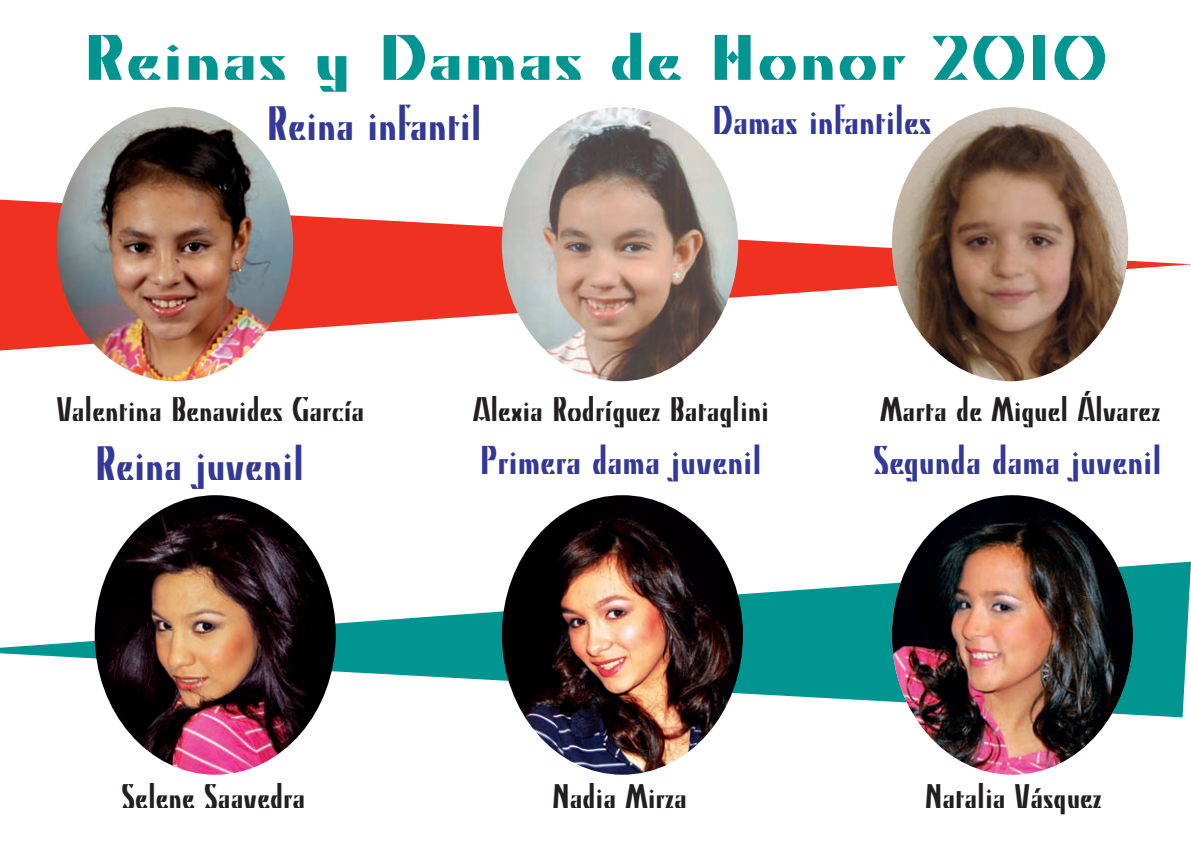
<style>
.page{position:relative;width:1191px;height:851px;background:#fff}
.page>*{position:absolute;margin:0;border:0;box-sizing:border-box;transform-origin:0 0}
.t1{font:64px "Kino";color:#009590;scale:1.5 1}
.t2{font:48px "Kino";color:#343896}
.t3{font:40px "Kino";color:#343896}
.t4{font:34px "Kino";color:#231f20}
</style>
<div class="page">
<svg style="left:0;top:561px;width:1191px;height:156px"></svg>
<svg style="left:0;top:198px;width:1191px;height:155px"></svg>
<img style="left:57px;top:107px;width:236px;height:274px;border-radius:50%">
<img style="left:502px;top:107px;width:236px;height:274px;border-radius:50%">
<img style="left:892px;top:107px;width:236px;height:274px;border-radius:50%">
<img style="left:95px;top:495px;width:241px;height:279px;border-radius:50%">
<img style="left:502px;top:495px;width:241px;height:279px;border-radius:50%">
<img style="left:892px;top:495px;width:241px;height:279px;border-radius:50%">
<h1 class="t1" style="left:83px;top:33px;width:685px">Reinas y Damas de Honor 2010</h1>
<h2 class="t2" style="left:266px;top:104px;width:217px">Reina infantil</h2>
<p class="t3" style="left:712px;top:104px;width:220px">Damas infantiles</p>
<p class="t4" style="left:57px;top:396px;width:309px">Valentina Benavides García</p>
<p class="t4" style="left:473px;top:396px;width:297px">Alexia Rodríguez Bataglini</p>
<p class="t4" style="left:880px;top:396px;width:281px">Marta de Miguel Álvarez</p>
<h2 class="t2" style="left:95px;top:445px;width:211px">Reina juvenil</h2>
<p class="t3" style="left:480px;top:445px;width:283px">Primera dama juvenil</p>
<p class="t3" style="left:873px;top:445px;width:290px">Segunda dama juvenil</p>
<p class="t4" style="left:121px;top:783px;width:185px">Selene Saavedra</p>
<p class="t4" style="left:552px;top:783px;width:136px">Nadia Mirza</p>
<p class="t4" style="left:924px;top:783px;width:178px">Natalia Vásquez</p>
</div>
